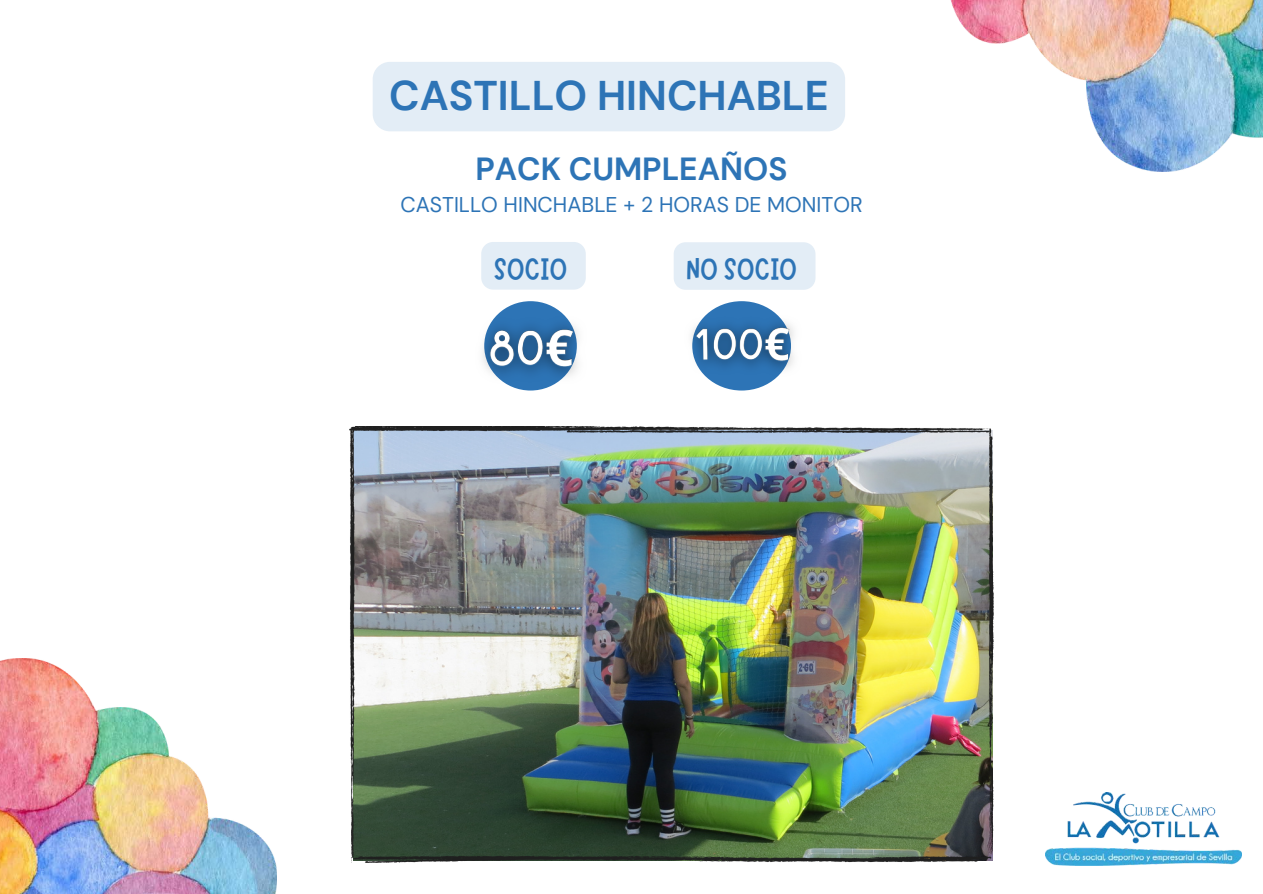
<style>
.page{position:relative;width:1263px;height:894px;background:#fff}
.page>*{position:absolute;margin:0;border:0;box-sizing:border-box;transform-origin:0 0}
.t1{font:700 41.4px "DM Sans";color:#2d74b6}
.t2{font:700 31.95px "DM Sans";color:#2d74b6}
.t3{font:31.5px "Marykate";color:#2d74b6}
.t4{font:21.3px "DM Sans";color:#2d74b6}
</style>
<div class="page">
<img style="left:950px;top:0;width:313px;height:171px">
<img style="left:0;top:658px;width:276px;height:235px">
<img style="left:349px;top:426px;width:644px;height:436px">
<div style="left:373px;top:62px;width:472px;height:69px;background:#e3edf6"></div>
<div style="left:481px;top:242px;width:105px;height:47px;background:#e3edf6;border-radius:12px"></div>
<div style="left:674px;top:242px;width:141px;height:48px;background:#e3edf6"></div>
<div style="left:484px;top:301px;width:93px;height:89px;background:#2d74b6;border-radius:50%"></div>
<div style="left:692px;top:301px;width:99px;height:89px;background:#2d74b6;border-radius:50%"></div>
<img style="left:482px;top:310px;width:96px;height:81px">
<img style="left:691px;top:308px;width:103px;height:75px">
<img style="left:1046px;top:792px;width:195px;height:73px">
<h5 class="t1" style="left:389px;top:68px;width:441px">CASTILLO HINCHABLE</h5>
<h5 class="t2" style="left:476px;top:148px;width:313px">PACK CUMPLEAÑOS</h5>
<p class="t4" style="left:400px;top:190px;width:464px">CASTILLO HINCHABLE + 2 HORAS DE MONITOR</p>
<p class="t3" style="left:494px;top:248px;width:75px">SOCIO</p>
<p class="t3" style="left:686px;top:248px;width:112px">NO SOCIO</p>
</div>
